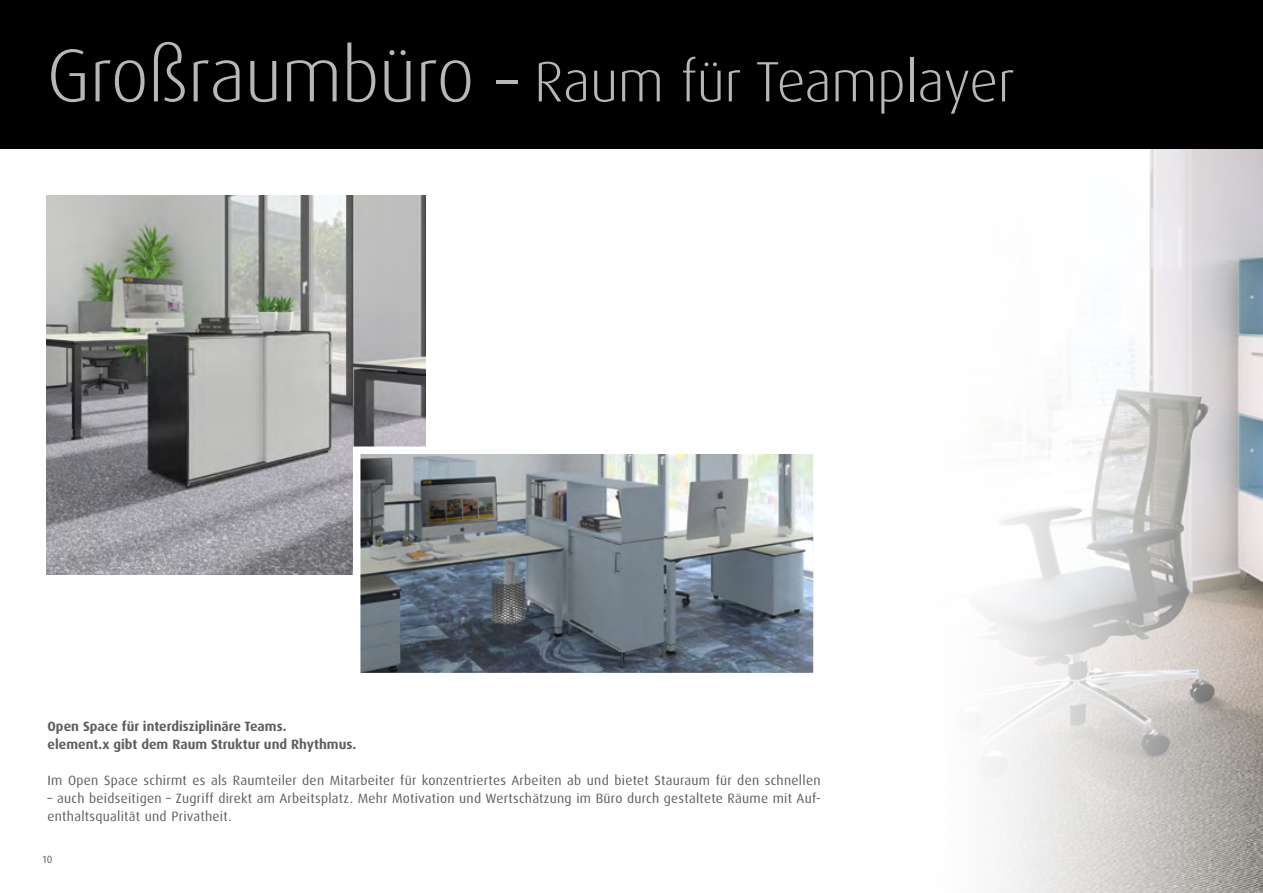
<style>
.page{position:relative;width:1263px;height:893px;background:#fff}
.page>*{position:absolute;margin:0;border:0;box-sizing:border-box;transform-origin:0 0}
.t1{font:300 57px "Dax OT";letter-spacing:-.01em;color:#b6b7b8}
.t2{font:13.5px/18px "Dax OT";letter-spacing:.02em;color:#5e5e5d}
.t3{font:700 13.5px/18px "Dax OT";color:#5e5e5d}
.t4{font:10.5px "Dax OT";color:#5e5e5d}
.s1{font-size:75px}
.s2{font-weight:400}
</style>
<div class="page">
<svg style="left:983px;top:149px;width:280px;height:744px"></svg>
<div style="left:0;top:0;width:1263px;height:149px;background:#000"></div>
<img style="left:47px;top:196px;width:378px;height:378px">
<img style="left:362px;top:455px;width:450px;height:216px">
<div style="left:353px;top:446px;width:468px;height:234px;border:8px solid #fff"></div>
<h1 class="t1" style="left:47px;top:46px;width:969px"><span class="s1">Großraumbüro</span> <span class="s2">–</span> Raum für Teamplayer</h1>
<p class="t3" style="left:48px;top:717px;width:310px">Open Space für interdisziplinäre Teams.<br>element.x gibt dem Raum Struktur und Rhythmus.</p>
<p class="t2" style="left:48px;top:771px;width:775px">Im Open Space schirmt es als Raumteiler den Mitarbeiter für konzentriertes Arbeiten ab und bietet Stauraum für den schnellen</p>
<p class="t2" style="left:48px;top:789px;width:775px">– auch beidseitigen – Zugriff direkt am Arbeitsplatz. Mehr Motivation und Wertschätzung im Büro durch gestaltete Räume mit Auf&shy;enthaltsqualität und Privatheit.</p>
<p class="t4" style="left:43px;top:853px;width:11px">10</p>
</div>
